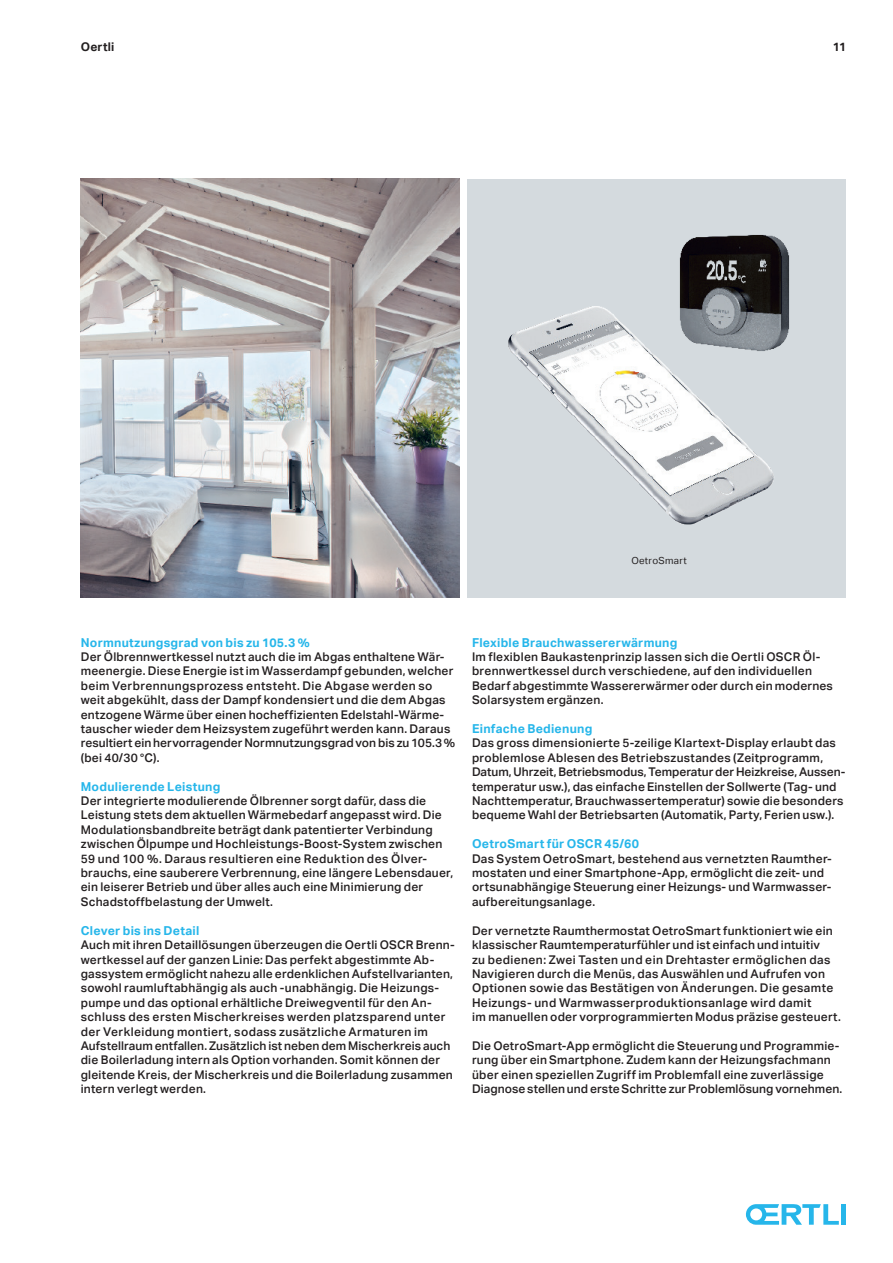
<style>
.page{position:relative;width:893px;height:1263px;background:#fff}
.page>*{position:absolute;margin:0;border:0;box-sizing:border-box;transform-origin:0 0}
.t1{font:700 12.3px "Aktiv Grotesk";letter-spacing:.02em;color:#26b6ea}
.t2{font:500 12px/14.4px "Aktiv Grotesk";letter-spacing:.02em;color:#231f20}
.t3{font:700 12px "Aktiv Grotesk";letter-spacing:.015em;color:#231f20}
.t4{font:9.75px "Aktiv Grotesk";letter-spacing:.03em;color:#231f20}
</style>
<div class="page">
<div style="left:841px;top:1204px;width:5px;height:21px;background:#26b6ea"></div>
<svg style="left:746px;top:1204px;width:93px;height:21px"></svg>
<div style="left:468px;top:179px;width:378px;height:418px;background:#d4dade"></div>
<img style="left:679px;top:234px;width:111px;height:104px">
<img style="left:508px;top:297px;width:278px;height:228px">
<img style="left:81px;top:179px;width:378px;height:418px">
<p class="t3" style="left:81px;top:40px;width:35px">Oertli</p>
<p class="t3" style="left:833px;top:40px;width:15px">11</p>
<p class="t4" style="left:631px;top:555px;width:57px">OetroSmart</p>
<p class="t1" style="left:81px;top:635px;width:231px">Normnutzungsgrad von bis zu 105.3 %</p>
<p class="t2" style="left:81px;top:650px;width:376px">Der Ölbrennwertkessel nutzt auch die im Abgas enthaltene Wär&shy;meenergie. Diese Energie ist im Wasserdampf gebunden, welcher beim Verbrennungsprozess entsteht. Die Abgase werden so weit abgekühlt, dass der Dampf kondensiert und die dem Abgas entzogene Wärme über einen hocheffizienten Edelstahl-Wärme&shy;tauscher wieder dem Heizsystem zugeführt werden kann. Daraus resultiert ein hervorragender Normnutzungsgrad von bis zu 105.3 % (bei 40/30 °C).</p>
<p class="t1" style="left:81px;top:779px;width:141px">Modulierende Leistung</p>
<p class="t2" style="left:81px;top:794px;width:374px">Der integrierte modulierende Ölbrenner sorgt dafür, dass die Leistung stets dem aktuellen Wärmebedarf angepasst wird. Die Modulationsbandbreite beträgt dank patentierter Verbindung zwischen Ölpumpe und Hochleistungs-Boost-System zwischen 59 und 100 %. Daraus resultieren eine Reduktion des Ölver&shy;brauchs, eine sauberere Verbrennung, eine längere Lebensdauer, ein leiserer Betrieb und über alles auch eine Minimierung der Schadstoffbelastung der Umwelt.</p>
<p class="t1" style="left:81px;top:923px;width:120px">Clever bis ins Detail</p>
<p class="t2" style="left:81px;top:938px;width:376px">Auch mit ihren Detaillösungen überzeugen die Oertli OSCR Brenn&shy;wertkessel auf der ganzen Linie: Das perfekt abgestimmte Ab&shy;gassystem ermöglicht nahezu alle erdenklichen Aufstellvarianten, sowohl raumluftabhängig als auch -unabhängig. Die Heizungs&shy;pumpe und das optional erhältliche Dreiwegventil für den An&shy;schluss des ersten Mischerkreises werden platzsparend unter der Verkleidung montiert, sodass zusätzliche Armaturen im Aufstellraum entfallen. Zusätzlich ist neben dem Mischerkreis auch die Boilerladung intern als Option vorhanden. Somit können der gleitende Kreis, der Mischerkreis und die Boilerladung zusammen intern verlegt werden.</p>
<p class="t1" style="left:472px;top:635px;width:207px">Flexible Brauchwassererwärmung</p>
<p class="t2" style="left:472px;top:650px;width:362px">Im flexiblen Baukastenprinzip lassen sich die Oertli OSCR Öl&shy;brennwertkessel durch verschiedene, auf den individuellen Bedarf abgestimmte Wassererwärmer oder durch ein modernes Solarsystem ergänzen.</p>
<p class="t1" style="left:472px;top:722px;width:122px">Einfache Bedienung</p>
<p class="t2" style="left:472px;top:736px;width:375px">Das gross dimensionierte 5-zeilige Klartext-Display erlaubt das problemlose Ablesen des Betriebszustandes (Zeitprogramm, Datum, Uhrzeit, Betriebsmodus, Temperatur der Heizkreise, Aussen&shy;temperatur usw.), das einfache Einstellen der Sollwerte (Tag- und Nachttemperatur, Brauchwassertemperatur) sowie die besonders bequeme Wahl der Betriebsarten (Automatik, Party, Ferien usw.).</p>
<p class="t1" style="left:472px;top:837px;width:169px">OetroSmart für OSCR 45/60</p>
<p class="t2" style="left:472px;top:851px;width:361px">Das System OetroSmart, bestehend aus vernetzten Raumther&shy;mostaten und einer Smartphone-App, ermöglicht die zeit- und ortsunabhängige Steuerung einer Heizungs- und Warmwasser&shy;aufbereitungsanlage.</p>
<p class="t2" style="left:472px;top:923px;width:370px">Der vernetzte Raumthermostat OetroSmart funktioniert wie ein klassischer Raumtemperaturfühler und ist einfach und intuitiv<br>zu bedienen: Zwei Tasten und ein Drehtaster ermöglichen das Navigieren durch die Menüs, das Auswählen und Aufrufen von Optionen sowie das Bestätigen von Änderungen. Die gesamte Heizungs- und Warmwasserproduktionsanlage wird damit<br>im manuellen oder vorprogrammierten Modus präzise gesteuert.</p>
<p class="t2" style="left:472px;top:1038px;width:372px">Die OetroSmart-App ermöglicht die Steuerung und Programmie&shy;rung über ein Smartphone. Zudem kann der Heizungsfachmann über einen speziellen Zugriff im Problemfall eine zuverlässige Diagnose stellen und erste Schritte zur Problemlösung vornehmen.</p>
</div>
